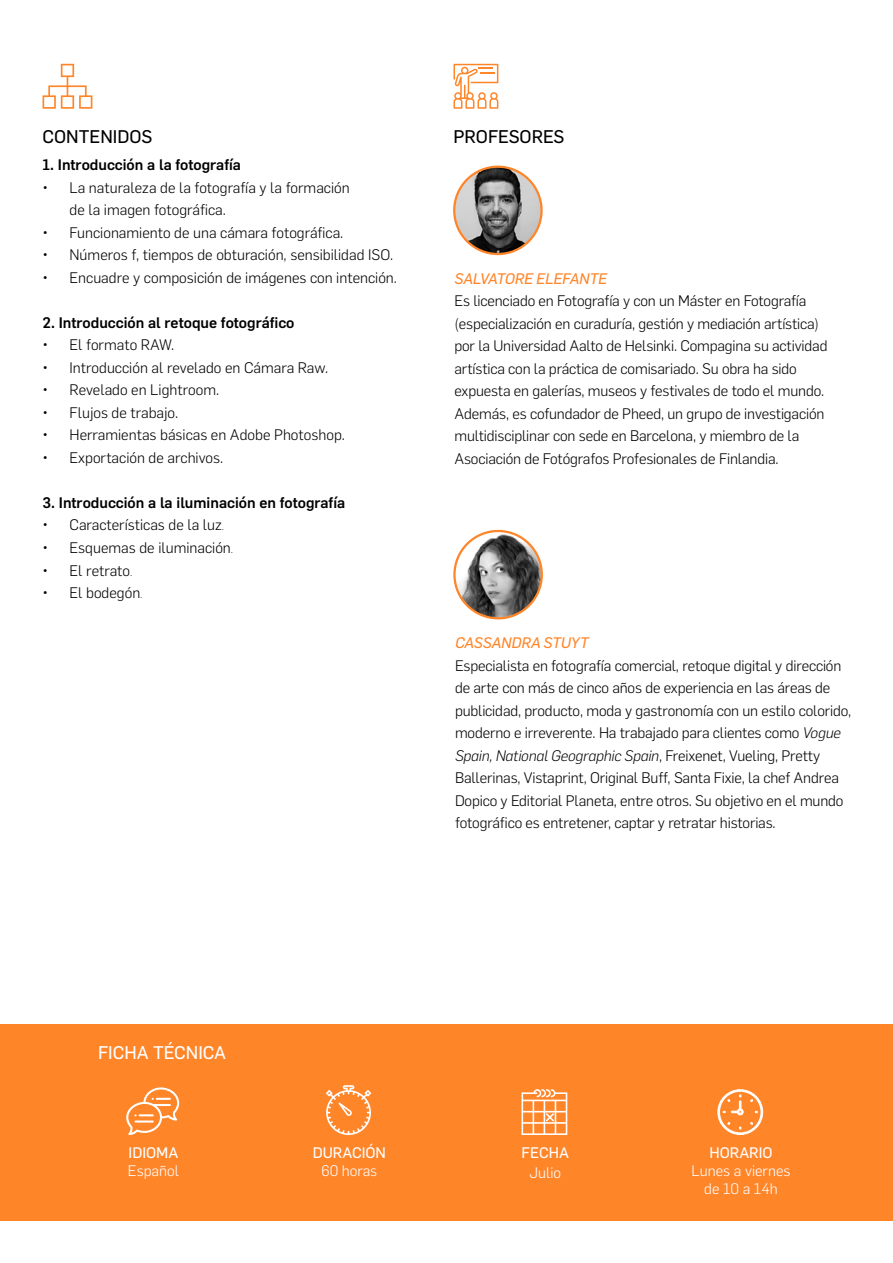
<style>
.page{position:relative;width:893px;height:1263px;background:#fff}
.page>*{position:absolute;margin:0;border:0;box-sizing:border-box;transform-origin:0 0}
.t1{font:18px "Flama Basic";color:#000}
.t2{font:18px "Flama Basic";color:#fff}
.t3{font:300 15px/22.5px "Flama";letter-spacing:-.01em;color:#000}
.t4{font:500 15px "Flama";color:#000}
.t5{font:300 15px/18px "Flama";color:#fff;text-align:center}
.t6{font:italic 15px "Flama Basic";letter-spacing:-.01em;color:#ff8529}
.t7{font:15px "Flama Basic";color:#fff}
.s1{font-style:italic}
</style>
<div class="page">
<svg style="left:43px;top:64px;width:49px;height:45px"></svg>
<img style="left:454px;top:167px;width:87px;height:87px;border-radius:44px">
<div style="left:453px;top:166px;width:90px;height:89px;border:2px solid #ff8529;border-radius:50%"></div>
<svg style="left:453px;top:64px;width:45px;height:45px"></svg>
<img style="left:454px;top:531px;width:88px;height:87px;border-radius:44px">
<div style="left:453px;top:530px;width:90px;height:89px;border:2px solid #ff8529;border-radius:50%"></div>
<div style="left:0;top:1024px;width:893px;height:196px;background:#ff8529"></div>
<svg style="left:717px;top:1089px;width:47px;height:46px"></svg>
<svg style="left:521px;top:1089px;width:46px;height:46px"></svg>
<svg style="left:326px;top:1085px;width:45px;height:50px"></svg>
<svg style="left:126px;top:1087px;width:53px;height:48px"></svg>
<p class="t1" style="left:43px;top:124px;width:111px">CONTENIDOS</p>
<p class="t4" style="left:43px;top:154px;width:200px">1. Introducción a la fotografía</p>
<p class="t3" style="left:70px;top:176px;width:282px;text-indent:-27px">• La naturaleza de la fotografía y la formación de la imagen fotográfica.</p>
<p class="t3" style="left:43px;top:221px;width:302px">• Funcionamiento de una cámara fotográfica.</p>
<p class="t3" style="left:43px;top:243px;width:352px">• Números f, tiempos de obturación, sensibilidad ISO.</p>
<p class="t3" style="left:43px;top:266px;width:356px">• Encuadre y composición de imágenes con intención.</p>
<p class="t4" style="left:43px;top:312px;width:253px">2. Introducción al retoque fotográfico</p>
<p class="t3" style="left:43px;top:333px;width:133px">• El formato RAW.</p>
<p class="t3" style="left:43px;top:356px;width:287px">• Introducción al revelado en Cámara Raw.</p>
<p class="t3" style="left:43px;top:378px;width:178px">• Revelado en Lightroom.</p>
<p class="t3" style="left:43px;top:401px;width:137px">• Flujos de trabajo.</p>
<p class="t3" style="left:43px;top:423px;width:304px">• Herramientas básicas en Adobe Photoshop.</p>
<p class="t3" style="left:43px;top:446px;width:182px">• Exportación de archivos.</p>
<p class="t4" style="left:43px;top:492px;width:304px">3. Introducción a la iluminación en fotografía</p>
<p class="t3" style="left:43px;top:513px;width:183px">• Características de la luz.</p>
<p class="t3" style="left:43px;top:536px;width:192px">• Esquemas de iluminación.</p>
<p class="t3" style="left:43px;top:558px;width:91px">• El retrato.</p>
<p class="t3" style="left:43px;top:581px;width:102px">• El bodegón.</p>
<p class="t1" style="left:453px;top:124px;width:112px">PROFESORES</p>
<p class="t6" style="left:454px;top:268px;width:154px">SALVATORE ELEFANTE</p>
<p class="t3" style="left:454px;top:289px;width:375px">Es licenciado en Fotografía y con un Máster en Fotografía (especialización en curaduría, gestión y mediación artística) por la Universidad Aalto de Helsinki. Compagina su actividad artística con la práctica de comisariado. Su obra ha sido expuesta en galerías, museos y festivales de todo el mundo.<br>Además, es cofundador de Pheed, un grupo de investigación multidisciplinar con sede en Barcelona, y miembro de la Asociación de Fotógrafos Profesionales de Finlandia.</p>
<p class="t6" style="left:455px;top:632px;width:135px">CASSANDRA STUYT</p>
<p class="t3" style="left:455px;top:653px;width:398px">Especialista en fotografía comercial, retoque digital y dirección de arte con más de cinco años de experiencia en las áreas de publicidad, producto, moda y gastronomía con un estilo colorido, moderno e irreverente. Ha trabajado para clientes como <span class="s1">Vogue Spain, National Geographic Spain</span>, Freixenet, Vueling, Pretty Ballerinas, Vistaprint, Original Buff, Santa Fixie, la chef Andrea Dopico y Editorial Planeta, entre otros. Su objetivo en el mundo fotográfico es entretener, captar y retratar historias.</p>
<p class="t2" style="left:98px;top:1040px;width:129px">FICHA TÉCNICA</p>
<p class="t7" style="left:129px;top:1142px;width:51px">IDIOMA</p>
<p class="t5" style="left:128px;top:1161px;width:53px">Español</p>
<p class="t7" style="left:313px;top:1142px;width:75px">DURACIÓN</p>
<p class="t5" style="left:321px;top:1161px;width:57px">60 horas</p>
<p class="t7" style="left:522px;top:1142px;width:49px">FECHA</p>
<p class="t5" style="left:529px;top:1163px;width:33px">Julio</p>
<p class="t7" style="left:709px;top:1142px;width:65px">HORARIO</p>
<p class="t5" style="left:692px;top:1161px;width:100px">Lunes a viernes de 10 a 14h</p>
</div>
